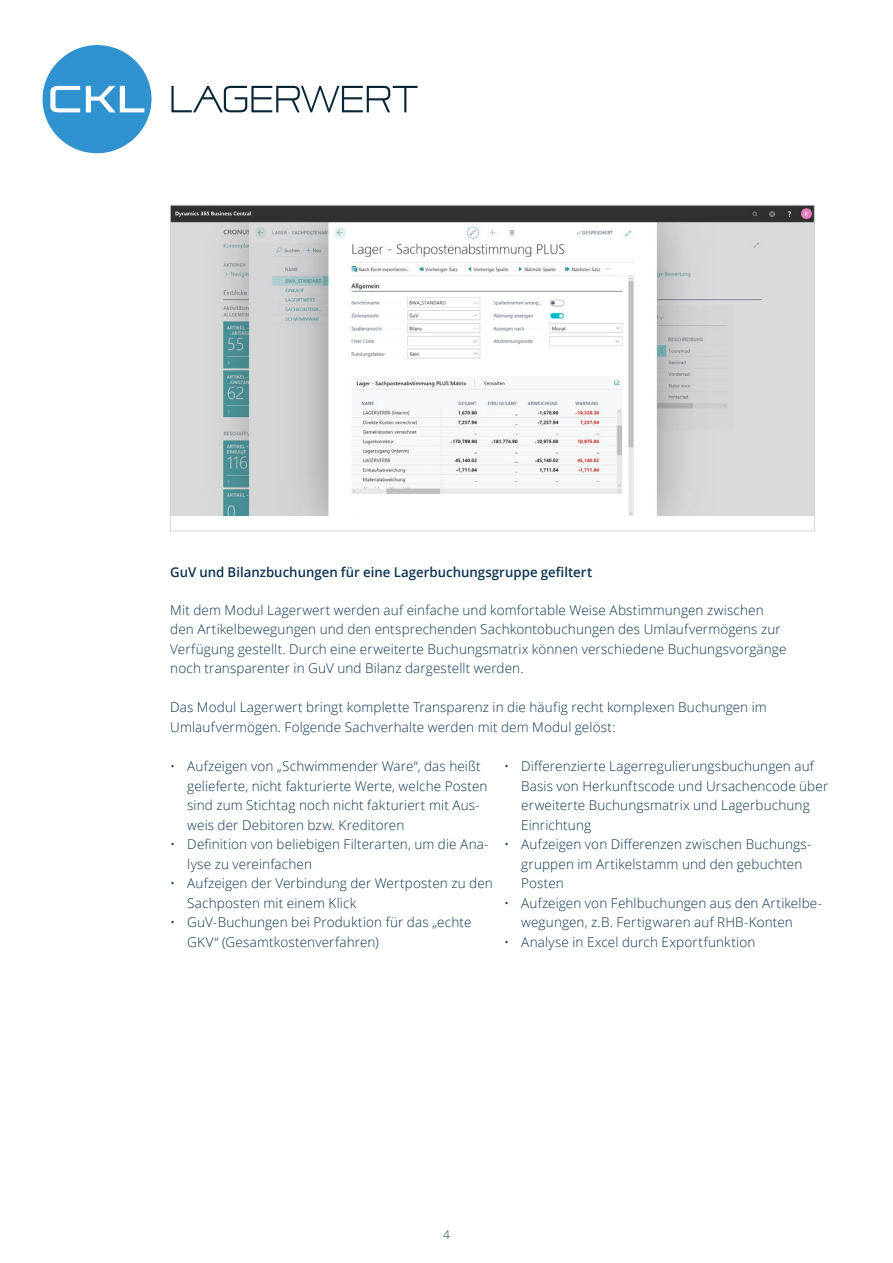
<style>
.page{position:relative;width:893px;height:1263px;background:#fff}
.page>*{position:absolute;margin:0;border:0;box-sizing:border-box;transform-origin:0 0}
.t1{font:300 13.5px/19.5px "Open Sans";letter-spacing:.01em;color:#0c3451}
.t2{font:600 13.5px "Open Sans";color:#0c3451}
.t3{font:300 12px "Open Sans";color:#0c3451}
</style>
<div class="page">
<svg style="left:43px;top:45px;width:109px;height:108px"></svg>
<svg style="left:171px;top:86px;width:247px;height:26px"></svg>
<img style="left:172px;top:207px;width:640px;height:308px">
<p class="t2" style="left:170px;top:562px;width:424px">GuV und Bilanzbuchungen für eine Lagerbuchungsgruppe gefiltert</p>
<p class="t1" style="left:170px;top:600px;width:618px">Mit dem Modul Lagerwert werden auf einfache und komfortable Weise Abstimmungen zwischen den Artikelbewegungen und den entsprechenden Sachkontobuchungen des Umlaufvermögens zur Verfügung gestellt. Durch eine erweiterte Buchungsmatrix können verschiedene Buchungsvorgänge noch transparenter in GuV und Bilanz dargestellt werden.</p>
<p class="t1" style="left:170px;top:697px;width:598px">Das Modul Lagerwert bringt komplette Transparenz in die häufig recht komplexen Buchungen im<br>Umlaufvermögen. Folgende Sachverhalte werden mit dem Modul gelöst:</p>
<p class="t1" style="left:187px;top:756px;width:302px;text-indent:-17px">• Aufzeigen von „Schwimmender Ware“, das heißt gelieferte, nicht fakturierte Werte, welche Posten sind zum Stichtag noch nicht fakturiert mit Aus&shy;weis der Debitoren bzw. Kreditoren</p>
<p class="t1" style="left:187px;top:834px;width:303px;text-indent:-17px">• Definition von beliebigen Filterarten, um die Ana&shy;lyse zu vereinfachen</p>
<p class="t1" style="left:187px;top:873px;width:307px;text-indent:-17px">• Aufzeigen der Verbindung der Wertposten zu den<br>Sachposten mit einem Klick</p>
<p class="t1" style="left:187px;top:912px;width:286px;text-indent:-17px">• GuV-Buchungen bei Produktion für das „echte<br>GKV“ (Gesamtkostenverfahren)</p>
<p class="t1" style="left:521px;top:756px;width:309px;text-indent:-17px">• Differenzierte Lagerregulierungsbuchungen auf Basis von Herkunftscode und Ursachencode über erweiterte Buchungsmatrix und Lagerbuchung Einrichtung</p>
<p class="t1" style="left:521px;top:834px;width:292px;text-indent:-17px">• Aufzeigen von Differenzen zwischen Buchungs&shy;gruppen im Artikelstamm und den gebuchten<br>Posten</p>
<p class="t1" style="left:521px;top:892px;width:302px;text-indent:-17px">• Aufzeigen von Fehlbuchungen aus den Artikelbe&shy;wegungen, z.B. Fertigwaren auf RHB-Konten</p>
<p class="t1" style="left:504px;top:931px;width:253px">• Analyse in Excel durch Exportfunktion</p>
<p class="t3" style="left:443px;top:1226px;width:8px">4</p>
</div>
